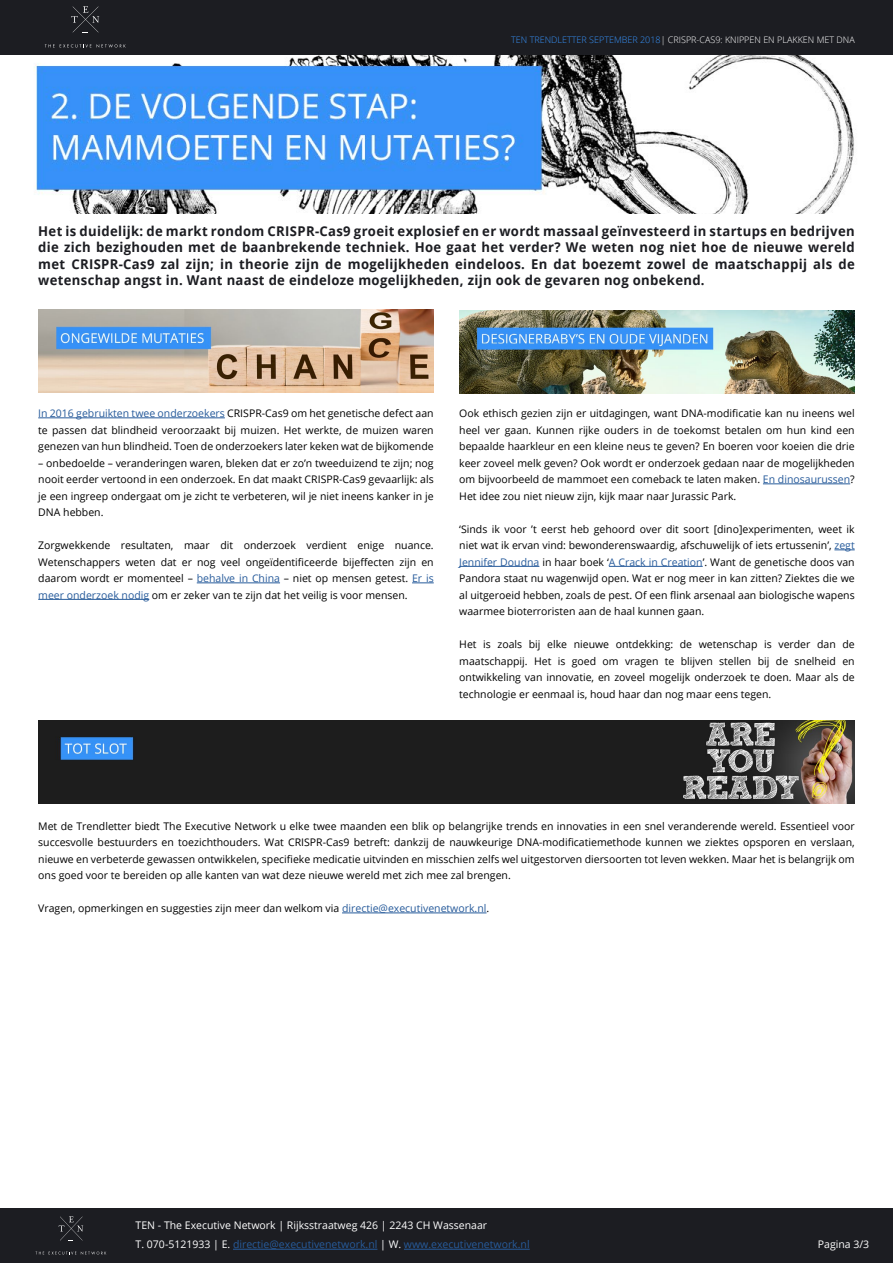
<style>
.page{position:relative;width:893px;height:1263px;background:#fff}
.page>*{position:absolute;margin:0;border:0;box-sizing:border-box;transform-origin:0 0}
.t1{font:700 13.5px/16.5px "Open Sans";letter-spacing:.025em;color:#1c1d22;text-align:justify}
.t2{font:10.5px/16.5px "Open Sans";color:#000;text-align:justify}
.t3{font:10.5px/19.5px "Open Sans";color:#fff}
.t4{font:300 9px "Open Sans";color:#fff}
.t5{font:300 9px "Open Sans";color:#3692f9}
.s1{color:#3692f9}
.s2{color:#275b9b}
</style>
<div class="page">
<img style="left:0;top:54px;width:893px;height:160px">
<hr style="left:38px;top:418px;width:187px;height:1px;background:#275b9b">
<hr style="left:197px;top:583px;width:83px;height:1px;background:#275b9b">
<svg style="left:412px;top:583px;width:22px;height:1px"></svg>
<hr style="left:38px;top:599px;width:111px;height:1px;background:#275b9b">
<hr style="left:342px;top:913px;width:144px;height:1px;background:#275b9b">
<img style="left:38px;top:310px;width:396px;height:83px">
<div style="left:0;top:1209px;width:893px;height:54px;background:#1c1d22"></div>
<svg style="left:36px;top:1251px;width:70px;height:3px"></svg>
<svg style="left:59px;top:1216px;width:24px;height:25px"></svg>
<hr style="left:233px;top:1249px;width:144px;height:1px;background:#275b9b">
<hr style="left:404px;top:1249px;width:126px;height:1px;background:#275b9b">
<div style="left:0;top:0;width:893px;height:54px;background:#1c1d22"></div>
<svg style="left:45px;top:44px;width:81px;height:4px"></svg>
<svg style="left:71px;top:6px;width:28px;height:27px"></svg>
<hr style="left:763px;top:484px;width:87px;height:1px;background:#275b9b">
<svg style="left:834px;top:550px;width:21px;height:1px"></svg>
<hr style="left:459px;top:566px;width:80px;height:1px;background:#275b9b">
<hr style="left:609px;top:566px;width:94px;height:1px;background:#275b9b">
<img style="left:459px;top:311px;width:396px;height:82px">
<img style="left:38px;top:721px;width:817px;height:83px">
<p class="t5" style="left:511px;top:34px;width:7px">TEN</p>
<p class="t5" style="left:530px;top:34px;width:34px">TREN DLETTE</p>
<p class="t4" style="left:582px;top:34px;width:268px"><span class="s1">R SEPTEMBER 2018</span>| CRISPR-CAS9: KNIPPEN EN PLAKKEN MET DNA</p>
<p class="t1" style="left:38px;top:222px;width:818px">Het is duidelijk: de markt rondom CRISPR-Cas9 groeit explosief en er wordt massaal geïnvesteerd in startups en bedrijven die zich bezighouden met de baanbrekende techniek. Hoe gaat het verder? We weten nog niet hoe de nieuwe wereld met CRISPR-Cas9 zal zijn; in theorie zijn de mogelijkheden eindeloos. En dat boezemt zowel de maatschappij als de wetenschap angst in. Want naast de eindeloze mogelijkheden, zijn ook de gevaren nog onbekend.</p>
<p class="t2" style="left:38px;top:405px;width:397px"><span class="s2">In 2016 gebruikten twee onderzoekers</span> CRISPR-Cas9 om het genetische defect aan te passen dat blindheid veroorzaakt bij muizen. Het werkte, de muizen waren genezen van hun blindheid. Toen de onderzoekers later keken wat de bijkomende</p>
<p class="t2" style="left:38px;top:454px;width:397px">– onbedoelde – veranderingen waren, bleken dat er zo’n tweeduizend te zijn; nog nooit eerder vertoond in een onderzoek. En dat maakt CRISPR-Cas9 gevaarlijk: als je een ingreep ondergaat om je zicht te verbeteren, wil je niet ineens kanker in je DNA hebben.</p>
<p class="t2" style="left:38px;top:537px;width:397px">Zorgwekkende resultaten, maar dit onderzoek verdient enige nuance.<br>Wetenschappers weten dat er nog veel ongeïdentificeerde bijeffecten zijn en daarom wordt er momenteel – <span class="s2">behalve in China</span> – niet op mensen getest. <span class="s2">Er is meer onderzoek nodig</span> om er zeker van te zijn dat het veilig is voor mensen.</p>
<p class="t2" style="left:459px;top:405px;width:397px">Ook ethisch gezien zijn er uitdagingen, want DNA-modificatie kan nu ineens wel heel ver gaan. Kunnen rijke ouders in de toekomst betalen om hun kind een bepaalde haarkleur en een kleine neus te geven? En boeren voor koeien die drie keer zoveel melk geven? Ook wordt er onderzoek gedaan naar de mogelijkheden om bijvoorbeeld de mammoet een comeback te laten maken. <span class="s2">En dinosaurussen</span>?<br>Het idee zou niet nieuw zijn, kijk maar naar Jurassic Park.</p>
<p class="t2" style="left:459px;top:520px;width:397px">‘Sinds ik voor ’t eerst heb gehoord over dit soort [dino]experimenten, weet ik niet wat ik ervan vind: bewonderenswaardig, afschuwelijk of iets ertussenin’, <span class="s2">zegt Jennifer Doudna</span> in haar boek ‘<span class="s2">A Crack in Creation</span>’. Want de genetische doos van Pandora staat nu wagenwijd open. Wat er nog meer in kan zitten? Ziektes die we al uitgeroeid hebben, zoals de pest. Of een flink arsenaal aan biologische wapens waarmee bioterroristen aan de haal kunnen gaan.</p>
<p class="t2" style="left:459px;top:636px;width:397px">Het is zoals bij elke nieuwe ontdekking: de wetenschap is verder dan de maatschappij. Het is goed om vragen te blijven stellen bij de snelheid en ontwikkeling van innovatie, en zoveel mogelijk onderzoek te doen. Maar als de technologie er eenmaal is, houd haar dan nog maar eens tegen.</p>
<p class="t2" style="left:38px;top:817px;width:818px">Met de Trendletter biedt The Executive Network u elke twee maanden een blik op belangrijke trends en innovaties in een snel veranderende wereld. Essentieel voor succesvolle bestuurders en toezichthouders. Wat CRISPR-Cas9 betreft: dankzij de nauwkeurige DNA-modificatiemethode kunnen we ziektes opsporen en verslaan, nieuwe en verbeterde gewassen ontwikkelen, specifieke medicatie uitvinden en misschien zelfs wel uitgestorven diersoorten tot leven wekken. Maar het is belangrijk om ons goed voor te bereiden op alle kanten van wat deze nieuwe wereld met zich mee zal brengen.</p>
<p class="t2" style="left:38px;top:900px;width:453px">Vragen, opmerkingen en suggesties zijn meer dan welkom via <span class="s2">directie@executivenetwork.nl</span>.</p>
<p class="t3" style="left:136px;top:1215px;width:396px">TEN - The Executive Network | Rijksstraatweg 426 | 2243 CH Wassenaar<br>T. 070-5121933 | E. <span class="s2">directie@executivenetwork.nl</span> | W. <span class="s2">www.executivenetwork.nl</span></p>
<p class="t3" style="left:818px;top:1234px;width:53px">Pagina 3/3</p>
</div>
